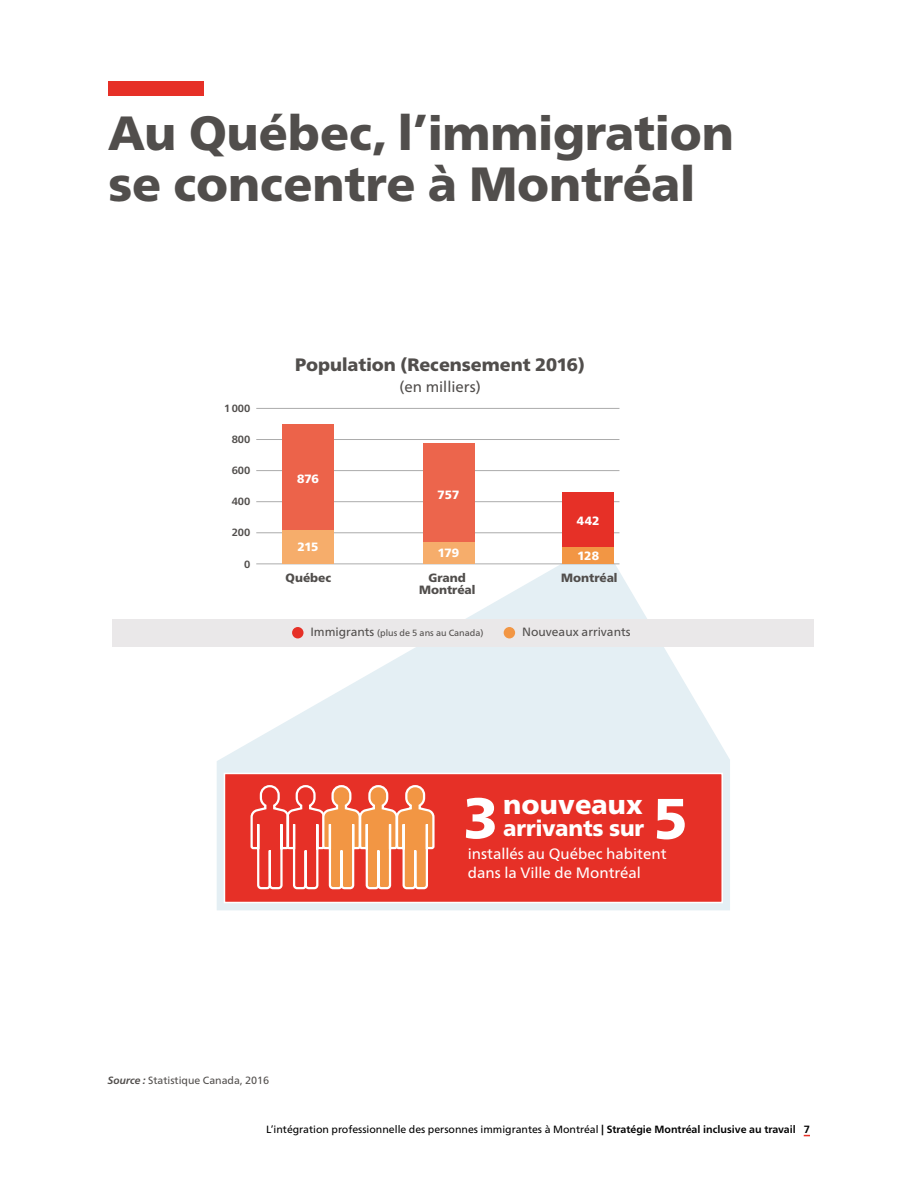
<style>
.page{position:relative;width:918px;height:1188px;background:#fff}
.page>*{position:absolute;margin:0;border:0;box-sizing:border-box;transform-origin:0 0}
.t1{font:900 57px "Frutiger Pro";color:#fff}
.t2{font:900 48px/51px "Frutiger Pro";color:#514e4c}
.t3{font:900 27px "Frutiger Pro";letter-spacing:.005em;color:#fff}
.t4{font:900 22.5px "Frutiger Pro";letter-spacing:-.005em;color:#fff}
.t5{font:900 18px "Frutiger Pro";color:#514e4c}
.t6{font:15px/19.5px "Frutiger Pro";color:#fff}
.t7{font:15px "Frutiger Pro";color:#514e4c}
.t8{font:900 12px/12px "Frutiger Pro";color:#514e4c;text-align:center}
.t9{font:900 12px "Frutiger Pro";color:#fff}
.t10{font:12px "Frutiger Pro";color:#514e4c}
.t11{font:10.5px "Frutiger Pro";color:#000}
.t12{font:10.5px "Frutiger Pro";color:#514e4c}
.t13{font:700 10.5px "Frutiger Pro";color:#514e4c}
.t14{font:9px "Frutiger Pro";color:#514e4c}
.s1{font-size:12px}
.s2{font-weight:700;font-style:italic}
.s3{font-weight:700}
</style>
<div class="page">
<svg style="left:217px;top:562px;width:513px;height:348px;fill:#e4eff4"></svg>
<div style="left:108px;top:81px;width:95px;height:14px;background:#e63027"></div>
<div style="left:224px;top:773px;width:499px;height:130px;background:#e63027;border:2px solid #fff"></div>
<hr style="left:256px;top:408px;width:363px;height:1px;background:#acacac">
<hr style="left:256px;top:470px;width:363px;height:1px;background:#acacac">
<hr style="left:256px;top:439px;width:363px;height:1px;background:#acacac">
<hr style="left:256px;top:501px;width:363px;height:1px;background:#acacac">
<hr style="left:256px;top:532px;width:363px;height:1px;background:#acacac">
<hr style="left:256px;top:563px;width:363px;height:1px;background:#acacac">
<div style="left:282px;top:425px;width:52px;height:105px;background:#ec634a"></div>
<div style="left:563px;top:492px;width:51px;height:69px;background:#e63027"></div>
<div style="left:563px;top:547px;width:51px;height:16px;background:#f29644"></div>
<div style="left:423px;top:443px;width:51px;height:118px;background:#ec654c"></div>
<div style="left:423px;top:542px;width:51px;height:21px;background:#f6ad6b"></div>
<div style="left:282px;top:530px;width:52px;height:33px;background:#f6ad6b"></div>
<div style="left:112px;top:619px;width:702px;height:28px;background:#eae8e9"></div>
<div style="left:292px;top:627px;width:12px;height:11px;background:#e63027;border-radius:50%"></div>
<div style="left:504px;top:627px;width:11px;height:11px;background:#f29644;border-radius:50%"></div>
<svg style="left:250px;top:785px;width:185px;height:105px"></svg>
<h2 class="t2" style="left:108px;top:107px;width:627px">Au Québec, l’immigration se concentre à Montréal</h2>
<p class="t13" style="left:224px;top:402px;width:28px">1000</p>
<p class="t13" style="left:232px;top:433px;width:20px">800</p>
<p class="t13" style="left:232px;top:464px;width:20px">600</p>
<p class="t13" style="left:232px;top:496px;width:20px">400</p>
<p class="t13" style="left:232px;top:527px;width:20px">200</p>
<p class="t13" style="left:244px;top:558px;width:8px">0</p>
<h3 class="t5" style="left:295px;top:354px;width:291px">Population (Recensement 2016)</h3>
<h3 class="t7" style="left:399px;top:378px;width:83px">(en milliers)</h3>
<p class="t9" style="left:297px;top:471px;width:23px">876</p>
<p class="t9" style="left:297px;top:540px;width:23px">215</p>
<p class="t9" style="left:438px;top:487px;width:24px">757</p>
<p class="t9" style="left:438px;top:546px;width:23px">179</p>
<p class="t9" style="left:577px;top:514px;width:24px">442</p>
<p class="t9" style="left:577px;top:548px;width:23px">128</p>
<p class="t8" style="left:286px;top:572px;width:47px">Québec</p>
<p class="t8" style="left:419px;top:572px;width:58px">Grand<br>Montréal</p>
<p class="t8" style="left:561px;top:572px;width:58px">Montréal</p>
<p class="t14" style="left:310px;top:628px;width:175px"><span class="s1">Immigrants</span> (plus de 5 ans au Canada)</p>
<p class="t10" style="left:522px;top:625px;width:110px">Nouveaux arrivants</p>
<h1 class="t1" style="left:463px;top:784px;width:36px">3</h1>
<h1 class="t1" style="left:653px;top:784px;width:36px">5</h1>
<h3 class="t3" style="left:503px;top:788px;width:141px">nouveaux</h3>
<h3 class="t4" style="left:503px;top:815px;width:143px">arrivants sur</h3>
<h3 class="t6" style="left:468px;top:843px;width:200px">installés au Québec habitent dans la Ville de Montréal</h3>
<p class="t12" style="left:108px;top:1074px;width:163px"><span class="s2">Source :</span> Statistique Canada, 2016</p>
<p class="t11" style="left:266px;top:1122px;width:545px">L’intégration professionnelle des personnes immigrantes à Montréal <span class="s3">| Stratégie Montréal inclusive au travail 7</span></p>
</div>
